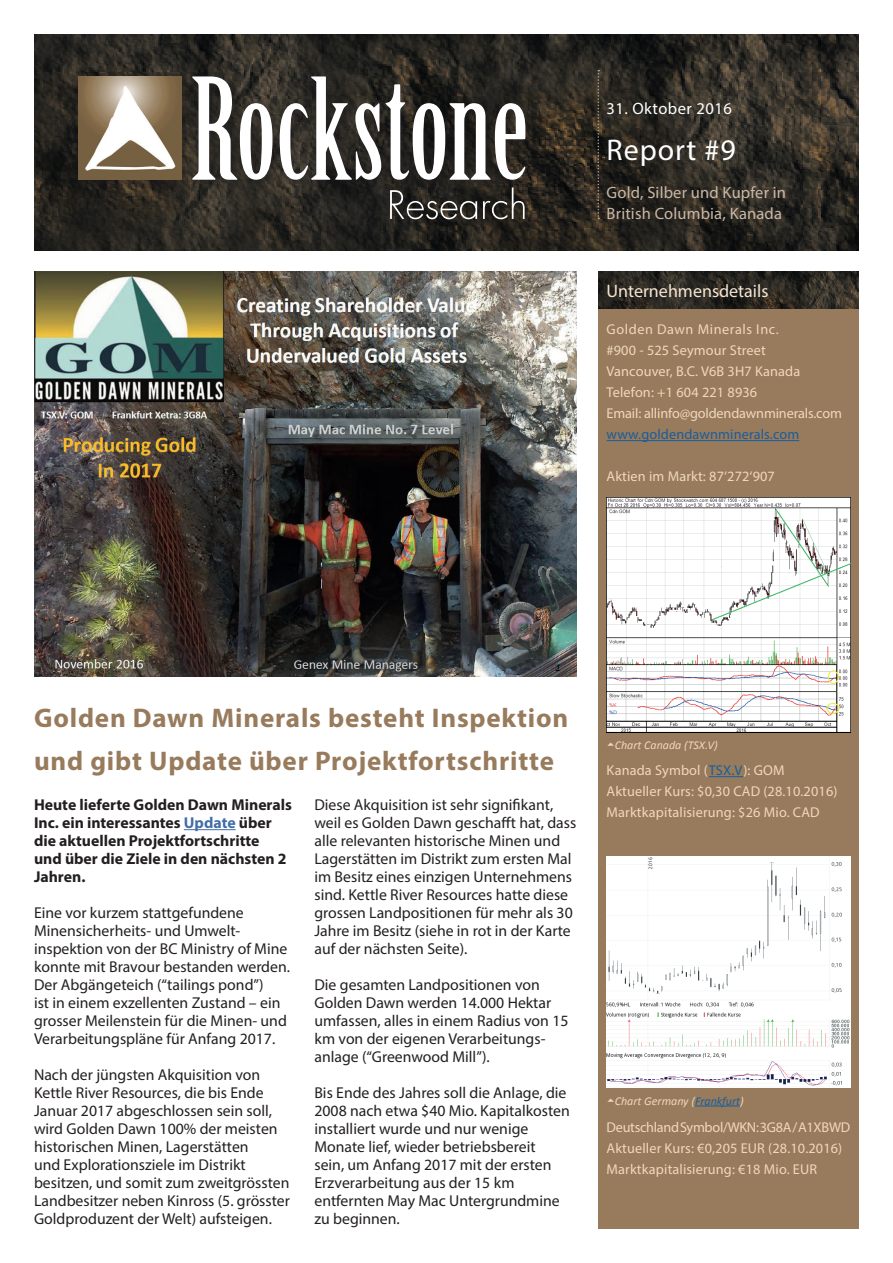
<style>
.page{position:relative;width:893px;height:1263px;background:#fff}
.page>*{position:absolute;margin:0;border:0;box-sizing:border-box;transform-origin:0 0}
.t1{font:30px "Myriad Pro";letter-spacing:.03em;color:#fff}
.t2{font:700 27px/43.5px "Myriad Pro";letter-spacing:.03em;color:#987b5c}
.t3{font:18px "Myriad Pro";color:#f5e4d1}
.t4{font:16.5px/21px "Myriad Pro";letter-spacing:.01em;color:#cab8a7}
.t5{font:16.5px "Myriad Pro";letter-spacing:.03em;color:#fff}
.t6{font:15.75px/18px "Myriad Pro";color:#231f20}
.t7{font:700 15.75px/18px "Myriad Pro";color:#231f20}
.t8{font:14.25px/21px "Myriad Pro";letter-spacing:.01em;color:#f0d7bc}
.t9{font:14.25px "Myriad Pro";letter-spacing:.01em;color:#175d9e}
.t10{font:italic 12px "Calibri";color:#f0d7bc}
.s1{color:#436da8}
.s2{color:#175d9e}
</style>
<div class="page">
<img style="left:34px;top:34px;width:825px;height:216px">
<div style="left:186px;top:71px;width:351px;height:160px;background:#231f20;opacity:.65"></div>
<svg style="left:193px;top:76px;width:79px;height:104px"></svg>
<svg style="left:280px;top:76px;width:245px;height:104px"></svg>
<svg style="left:390px;top:190px;width:87px;height:29px"></svg>
<svg style="left:483px;top:187px;width:42px;height:32px"></svg>
<svg style="left:597px;top:70px;width:2px;height:149px"></svg>
<div style="left:72px;top:71px;width:121px;height:121px;background:#231f20;opacity:.65"></div>
<img style="left:78px;top:76px;width:103px;height:104px">
<div style="left:598px;top:271px;width:261px;height:958px;background:#987b5c"></div>
<hr style="left:184px;top:829px;width:52px;height:1px;background:#436da8">
<img style="left:598px;top:271px;width:261px;height:37px">
<hr style="left:607px;top:440px;width:192px;height:1px;background:#175d9e">
<hr style="left:709px;top:776px;width:34px;height:1px;background:#175d9e">
<img style="left:607px;top:498px;width:243px;height:234px">
<hr style="left:695px;top:1105px;width:45px;height:1px;background:#175d9e">
<img style="left:607px;top:856px;width:243px;height:231px">
<img style="left:34px;top:271px;width:543px;height:406px">
<p class="t5" style="left:607px;top:98px;width:127px">31. Oktober 2016</p>
<h1 class="t1" style="left:607px;top:132px;width:131px">Report #9</h1>
<p class="t4" style="left:607px;top:182px;width:181px">Gold, Silber und Kupfer in<br>British Columbia, Kanada</p>
<p class="t3" style="left:607px;top:280px;width:163px">Unternehmensdetails</p>
<p class="t8" style="left:607px;top:319px;width:237px">Golden Dawn Minerals Inc.<br>#900 - 525 Seymour Street<br>Vancouver, B.C. V6B 3H7 Kanada<br>Telefon: +1 604 221 8936<br>Email: allinfo@goldendawnminerals.com</p>
<p class="t9" style="left:607px;top:426px;width:194px">www.goldendawnminerals.com</p>
<p class="t8" style="left:607px;top:466px;width:170px">Aktien im Markt: 87‘272‘907</p>
<h2 class="t2" style="left:34px;top:695px;width:536px">Golden Dawn Minerals besteht Inspektion und gibt Update über Projektfortschritte</h2>
<p class="t7" style="left:34px;top:795px;width:259px">Heute lieferte Golden Dawn Minerals<br>Inc. ein interessantes <span class="s1">Update</span> über die aktuellen Projektfortschritte<br>und über die Ziele in den nächsten 2<br>Jahren.</p>
<p class="t6" style="left:34px;top:903px;width:258px">Eine vor kurzem stattgefundene Minensicherheits- und Umwelt&shy;inspektion von der BC Ministry of Mine konnte mit Bravour bestanden werden.<br>Der Abgängeteich (“tailings pond”)<br>ist in einem exzellenten Zustand – ein grosser Meilenstein für die Minen- und Verarbeitungspläne für Anfang 2017.</p>
<p class="t6" style="left:34px;top:1066px;width:257px">Nach der jüngsten Akquisition von Kettle River Resources, die bis Ende Januar 2017 abgeschlossen sein soll, wird Golden Dawn 100% der meisten historischen Minen, Lagerstätten<br>und Explorationsziele im Distrikt besitzen, und somit zum zweitgrössten Landbesitzer neben Kinross (5. grösster Goldproduzent der Welt) aufsteigen.</p>
<p class="t6" style="left:314px;top:796px;width:263px">Diese Akquisition ist sehr signifikant, weil es Golden Dawn geschafft hat, dass alle relevanten historische Minen und Lagerstätten im Distrikt zum ersten Mal im Besitz eines einzigen Unternehmens sind. Kettle River Resources hatte diese grossen Landpositionen für mehr als 30<br>Jahre im Besitz (siehe in rot in der Karte auf der nächsten Seite).</p>
<p class="t6" style="left:314px;top:976px;width:256px">Die gesamten Landpositionen von Golden Dawn werden 14.000 Hektar umfassen, alles in einem Radius von 15 km von der eigenen Verarbeitungs&shy;anlage (“Greenwood Mill”).</p>
<p class="t6" style="left:314px;top:1084px;width:257px">Bis Ende des Jahres soll die Anlage, die<br>2008 nach etwa $40 Mio. Kapitalkosten installiert wurde und nur wenige<br>Monate lief, wieder betriebsbereit<br>sein, um Anfang 2017 mit der ersten<br>Erzverarbeitung aus der 15 km entfernten May Mac Untergrundmine zu beginnen.</p>
<p class="t10" style="left:615px;top:737px;width:105px">Chart Canada (TSX.V)</p>
<p class="t8" style="left:607px;top:760px;width:232px">Kanada Symbol (<span class="s2">TSX.V</span>): GOM<br>Aktueller Kurs: $0,30 CAD (28.10.2016)<br>Marktkapitalisierung: $26 Mio. CAD</p>
<p class="t10" style="left:615px;top:1092px;width:131px">Chart Germany (<span class="s2">Frankfurt</span>)</p>
<p class="t8" style="left:607px;top:1117px;width:245px">Deutschland Symbol/WKN: 3G8A / A1XBWD<br>Aktueller Kurs: €0,205 EUR (28.10.2016)<br>Marktkapitalisierung: €18 Mio. EUR</p>
</div>
